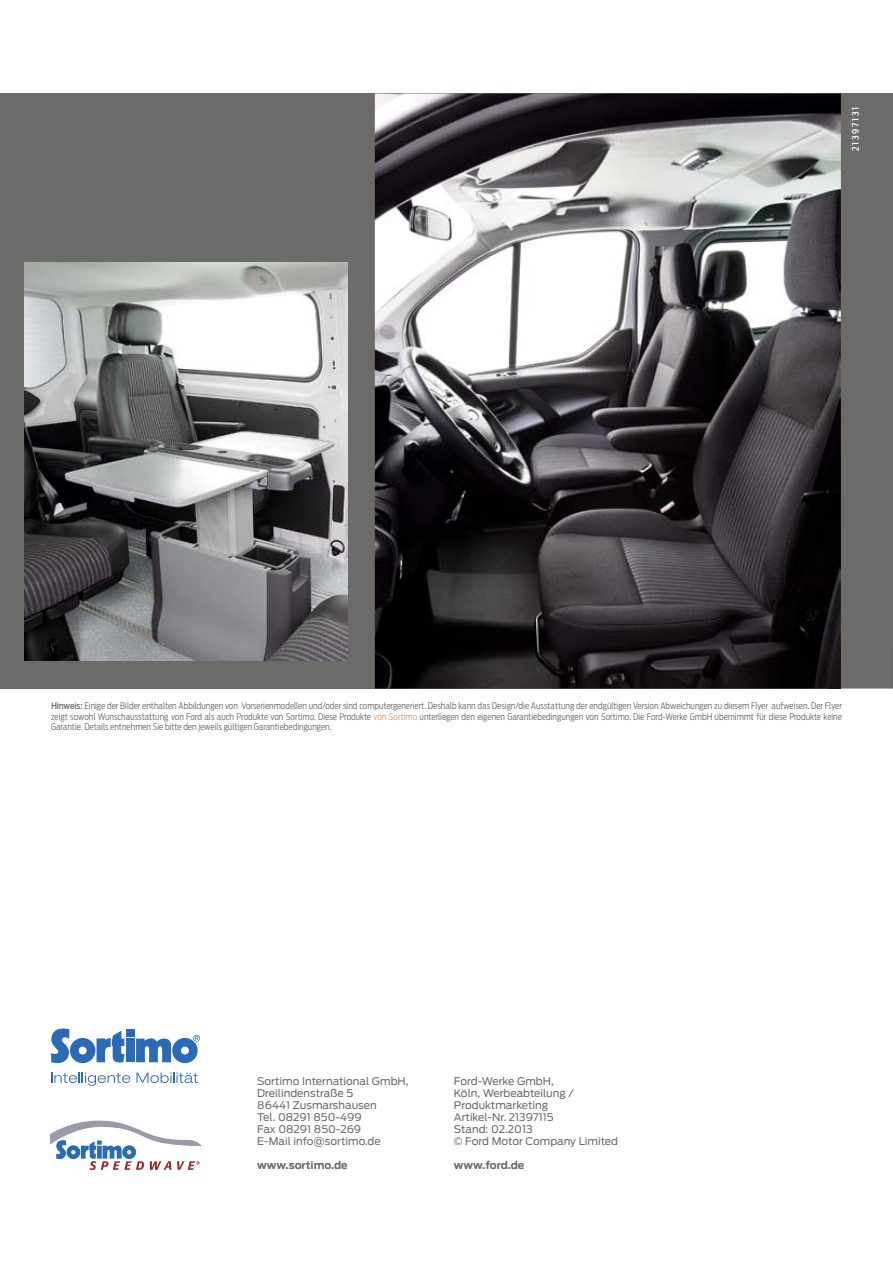
<style>
.page{position:relative;width:893px;height:1263px;background:#fff}
.page>*{position:absolute;margin:0;border:0;box-sizing:border-box;transform-origin:0 0}
.t1{font:10.5px/12px "Ford Antenna";color:#6b6b6a}
.t2{font:700 10.5px "Ford Antenna";color:#6b6b6a}
.t3{font:300 9px/10.4px "Ford Antenna Cond";color:#6b6b6a;text-align:justify}
.t4{font:500 9px "Ford Antenna Cond";letter-spacing:.2em;color:#fff}
.s1{font-weight:500}
.s2{color:#da995a}
</style>
<div class="page">
<div style="left:0;top:94px;width:893px;height:594px;background:#6b6b6a"></div>
<img style="left:375px;top:94px;width:466px;height:594px">
<img style="left:25px;top:262px;width:322px;height:398px">
<img style="left:828px;top:648px;width:13px;height:40px">
<div style="left:126px;top:1038px;width:9px;height:24px;background:#2a6bb7"></div>
<div style="left:126px;top:1029px;width:9px;height:8px;background:#2a6bb7"></div>
<svg style="left:51px;top:1028px;width:74px;height:35px"></svg>
<svg style="left:136px;top:1035px;width:64px;height:28px"></svg>
<svg style="left:51px;top:1072px;width:79px;height:14px"></svg>
<svg style="left:136px;top:1072px;width:62px;height:11px"></svg>
<svg style="left:50px;top:1120px;width:152px;height:50px"></svg>
<p class="t4" style="left:848px;top:151px;width:46px;rotate:-90deg">21397131</p>
<p class="t3" style="left:51px;top:700px;width:792px"><span class="s1">Hinweis:</span> Einige der Bilder enthalten Abbildungen von Vorserienmodellen und/oder sind computergeneriert. Deshalb kann das Design/die Ausstattung der endgültigen Version Abweichungen zu diesem Flyer aufweisen. Der Flyer zeigt sowohl Wunschausstattung von Ford als auch Produkte von Sortimo. Diese Produkte <span class="s2">von Sortimo</span> unterliegen den eigenen Garantiebedingungen von Sortimo. Die Ford-Werke GmbH übernimmt für diese Produkte keine Garantie. Details entnehmen Sie bitte den jeweils gültigen Garantiebedingungen.</p>
<p class="t1" style="left:257px;top:1074px;width:153px">Sortimo International GmbH,<br>Dreilindenstraße 5<br>86441 Zusmarshausen<br>Tel. 08291 850-499<br>Fax 08291 850-269<br>E-Mail info@sortimo.de</p>
<p class="t2" style="left:257px;top:1156px;width:92px">www.sortimo.de</p>
<p class="t1" style="left:454px;top:1074px;width:166px">Ford-Werke GmbH,<br>Köln, Werbeabteilung /<br>Produktmarketing<br>Artikel-Nr. 21397115<br>Stand: 02.2013<br>© Ford Motor Company Limited</p>
<p class="t2" style="left:454px;top:1156px;width:72px">www.ford.de</p>
</div>
